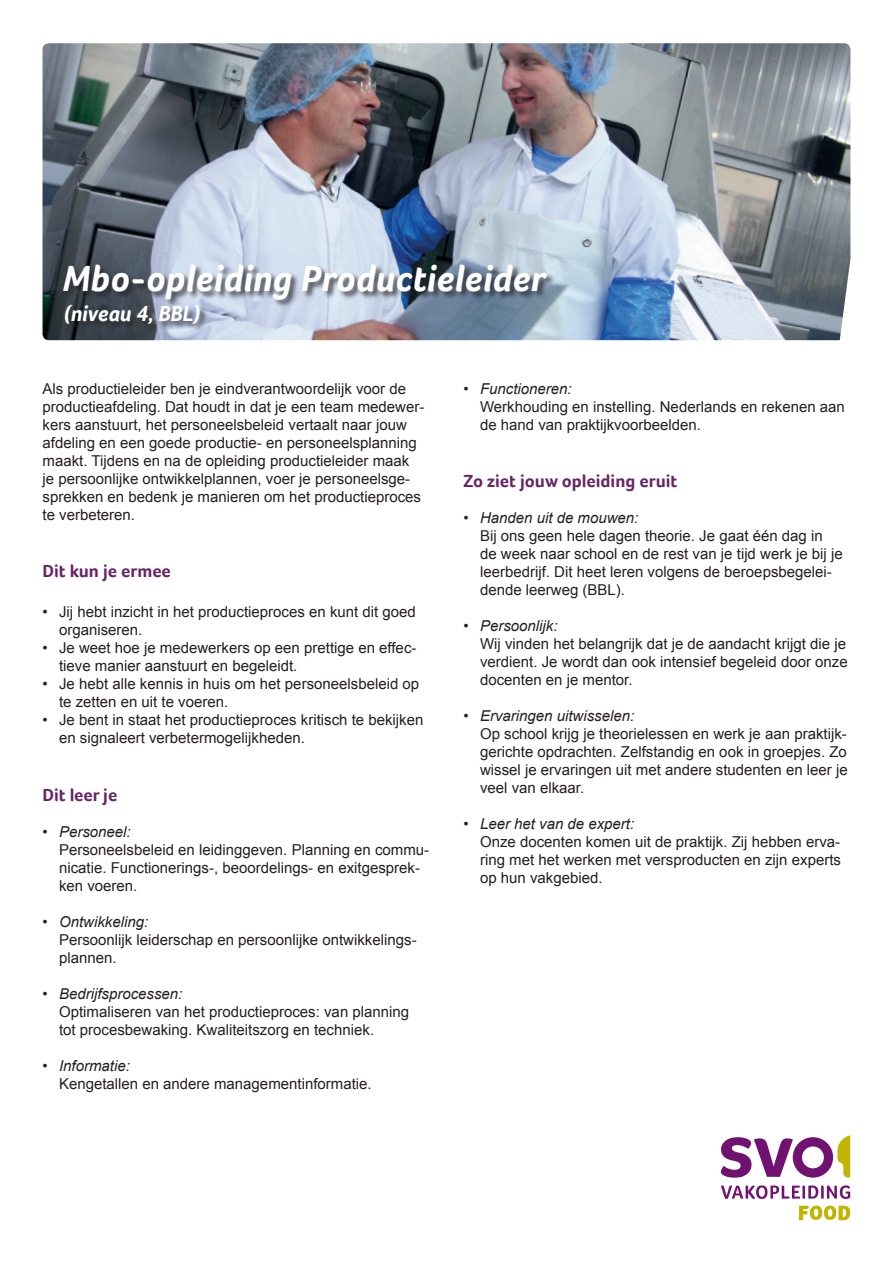
<style>
.page{position:relative;width:893px;height:1263px;background:#fff}
.page>*{position:absolute;margin:0;border:0;box-sizing:border-box;transform-origin:0 0}
.t1{font:italic 700 37.5px "Foco";letter-spacing:.01em;color:#fff}
.t2{font:italic 700 22.5px "Foco";letter-spacing:-.01em;color:#fff}
.t3{font:700 18px "Foco";color:#682465}
.t4{font:15px/18px "Arial";color:#231f20}
.t5{font:italic 15px "Arial";color:#231f20}
.s1{font-style:normal}
</style>
<div class="page">
<img style="left:43px;top:43px;width:807px;height:297px">
<div style="left:63px;top:264px;width:493px;height:68px;background:#231f20;opacity:.75"></div>
<svg style="left:721px;top:1185px;width:129px;height:14px"></svg>
<svg style="left:799px;top:1205px;width:51px;height:15px"></svg>
<svg style="left:721px;top:1135px;width:129px;height:43px"></svg>
<p class="t1" style="left:63px;top:256px;width:485px">Mbo-opleiding Productieleider</p>
<p class="t2" style="left:63px;top:300px;width:140px">(niveau 4, BBL)</p>
<p class="t4" style="left:43px;top:379px;width:383px">Als productieleider ben je eindverantwoordelijk voor de productieafdeling. Dat houdt in dat je een team medewer&shy;kers aanstuurt, het personeelsbeleid vertaalt naar jouw afdeling en een goede productie- en personeelsplanning maakt. Tijdens en na de opleiding productieleider maak je persoonlijke ontwikkelplannen, voer je personeelsge&shy;sprekken en bedenk je manieren om het productieproces te verbeteren.</p>
<p class="t3" style="left:43px;top:561px;width:130px">Dit kun je ermee</p>
<p class="t4" style="left:59px;top:603px;width:358px;text-indent:-16px">• Jij hebt inzicht in het productieproces en kunt dit goed organiseren.</p>
<p class="t4" style="left:59px;top:639px;width:359px;text-indent:-16px">• Je weet hoe je medewerkers op een prettige en effec&shy;tieve manier aanstuurt en begeleidt.</p>
<p class="t4" style="left:59px;top:675px;width:362px;text-indent:-16px">• Je hebt alle kennis in huis om het personeelsbeleid op te zetten en uit te voeren.</p>
<p class="t4" style="left:59px;top:711px;width:366px;text-indent:-16px">• Je bent in staat het productieproces kritisch te bekijken en signaleert verbetermogelijkheden.</p>
<p class="t3" style="left:43px;top:784px;width:76px">Dit leer je</p>
<p class="t5" style="left:43px;top:821px;width:90px"><span class="s1">•</span> Personeel:</p>
<p class="t4" style="left:59px;top:840px;width:372px">Personeelsbeleid en leidinggeven. Planning en commu&shy;nicatie. Functionerings-, beoordelings- en exitgesprek&shy;ken voeren.</p>
<p class="t5" style="left:43px;top:911px;width:107px"><span class="s1">•</span> Ontwikkeling:</p>
<p class="t4" style="left:59px;top:930px;width:359px">Persoonlijk leiderschap en persoonlijke ontwikkelings&shy;plannen.</p>
<p class="t5" style="left:43px;top:983px;width:141px"><span class="s1">•</span> Bedrijfsprocessen:</p>
<p class="t4" style="left:59px;top:1002px;width:352px">Optimaliseren van het productieproces: van planning tot procesbewaking. Kwaliteitszorg en techniek.</p>
<p class="t5" style="left:43px;top:1055px;width:89px"><span class="s1">•</span> Informatie:</p>
<p class="t4" style="left:59px;top:1074px;width:314px">Kengetallen en andere managementinformatie.</p>
<p class="t5" style="left:463px;top:379px;width:110px"><span class="s1">•</span> Functioneren:</p>
<p class="t4" style="left:480px;top:397px;width:366px">Werkhouding en instelling. Nederlands en rekenen aan de hand van praktijkvoorbeelden.</p>
<p class="t3" style="left:463px;top:471px;width:215px">Zo ziet jouw opleiding eruit</p>
<p class="t5" style="left:463px;top:508px;width:176px"><span class="s1">•</span> Handen uit de mouwen:</p>
<p class="t4" style="left:480px;top:527px;width:364px">Bij ons geen hele dagen theorie. Je gaat één dag in de week naar school en de rest van je tijd werk je bij je leerbedrijf. Dit heet leren volgens de beroepsbegelei&shy;dende leerweg (BBL).</p>
<p class="t5" style="left:463px;top:616px;width:96px"><span class="s1">•</span> Persoonlijk:</p>
<p class="t4" style="left:480px;top:635px;width:369px;text-align:justify">Wij vinden het belangrijk dat je de aandacht krijgt die je verdient. Je wordt dan ook intensief begeleid door onze docenten en je mentor.</p>
<p class="t5" style="left:463px;top:706px;width:172px"><span class="s1">•</span> Ervaringen uitwisselen:</p>
<p class="t4" style="left:480px;top:725px;width:369px;text-align:justify">Op school krijg je theorielessen en werk je aan praktijk&shy;gerichte opdrachten. Zelfstandig en ook in groepjes. Zo wissel je ervaringen uit met andere studenten en leer je veel van elkaar.</p>
<p class="t5" style="left:463px;top:814px;width:172px"><span class="s1">•</span> Leer het van de expert:</p>
<p class="t4" style="left:480px;top:833px;width:362px;text-align:justify">Onze docenten komen uit de praktijk. Zij hebben erva&shy;ring met het werken met versproducten en zijn experts op hun vakgebied.</p>
</div>
